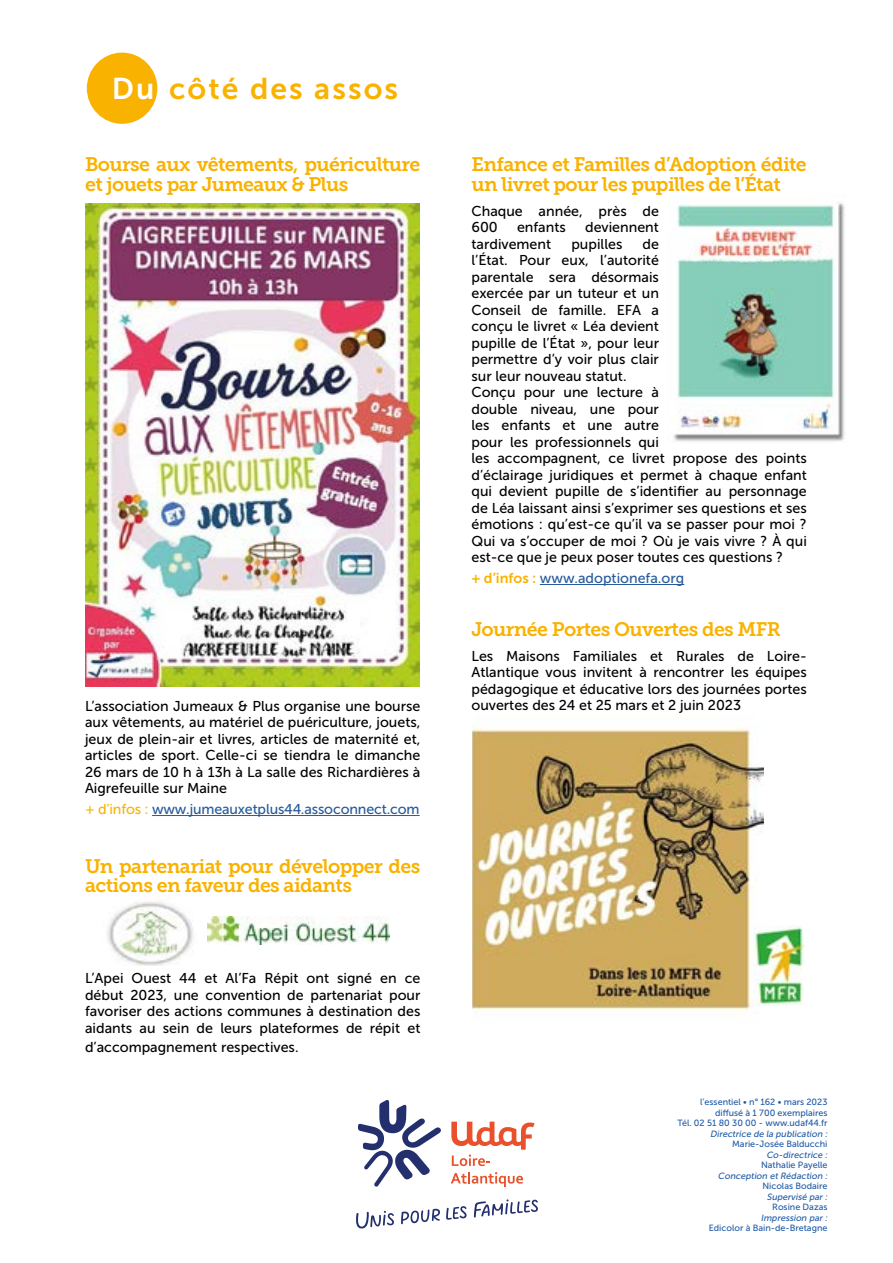
<style>
.page{position:relative;width:893px;height:1263px;background:#fff}
.page>*{position:absolute;margin:0;border:0;box-sizing:border-box;transform-origin:0 0}
.t1{font:30px "Museo Sans 700";letter-spacing:.07em;color:#fab200}
.t2{font:19.5px/19.5px "Museo Slab 700";letter-spacing:-.03em;color:#fab200}
.t3{font:14.25px/16.5px "Museo Sans 500";color:#000;text-align:justify}
.t4{font:14.25px "Museo Sans 500";letter-spacing:-.01em;color:#275b9b}
.t5{font:9px/10.5px "Museo Sans 500";color:#1f5ba7;text-align:right}
.t6{font:italic 9px "Museo Sans 500";color:#1f5ba7}
.s1{color:#fff}
.s2{color:#fab200}
.s3{font-family:"Museo Sans 700";color:#fab200}
</style>
<div class="page">
<svg style="left:358px;top:1100px;width:83px;height:87px"></svg>
<svg style="left:401px;top:1209px;width:39px;height:15px"></svg>
<svg style="left:356px;top:1211px;width:38px;height:18px"></svg>
<svg style="left:446px;top:1206px;width:21px;height:14px"></svg>
<svg style="left:474px;top:1199px;width:64px;height:18px"></svg>
<svg style="left:451px;top:1122px;width:84px;height:44px"></svg>
<svg style="left:451px;top:1172px;width:72px;height:15px"></svg>
<hr style="left:152px;top:815px;width:268px;height:1px;background:#275b9b">
<hr style="left:540px;top:584px;width:144px;height:1px;background:#275b9b">
<div style="left:87px;top:53px;width:70px;height:71px;background:#fab200;border-radius:50%"></div>
<img style="left:85px;top:203px;width:335px;height:484px">
<img style="left:673px;top:203px;width:172px;height:239px">
<img style="left:107px;top:902px;width:101px;height:63px">
<img style="left:208px;top:916px;width:181px;height:28px">
<img style="left:472px;top:715px;width:291px;height:296px">
<img style="left:754px;top:926px;width:50px;height:80px">
<h1 class="t1" style="left:112px;top:72px;width:288px"><span class="s1">Du</span> côté des assos</h1>
<h2 class="t2" style="left:85px;top:155px;width:337px">Bourse aux vêtements, puériculture et jouets par Jumeaux &amp; Plus</h2>
<p class="t3" style="left:85px;top:698px;width:337px">L’association Jumeaux &amp; Plus organise une bourse aux vêtements, au matériel de puériculture, jouets, jeux de plein-air et livres, articles de maternité et, articles de sport. Celle-ci se tiendra le dimanche 26 mars de 10 h à 13h à La salle des Richardières à Aigrefeuille sur Maine</p>
<p class="t4" style="left:85px;top:801px;width:336px"><span class="s2">+ d’infos :</span> www.jumeauxetplus44.assoconnect.com</p>
<h2 class="t2" style="left:85px;top:856px;width:337px">Un partenariat pour développer des actions en faveur des aidants</h2>
<p class="t3" style="left:85px;top:970px;width:337px">L’Apei Ouest 44 et Al’Fa Répit ont signé en ce début 2023, une convention de partenariat pour favoriser des actions communes à destination des aidants au sein de leurs plateformes de répit et</p>
<p class="t3" style="left:85px;top:1039px;width:215px">d’accompagnement respectives.</p>
<h2 class="t2" style="left:471px;top:155px;width:337px">Enfance et Familles d’Adoption édite un livret pour les pupilles de l’État</h2>
<p class="t3" style="left:471px;top:203px;width:189px">Chaque année, près de<br>600</p>
<p class="t3" style="left:517px;top:219px;width:50px">enfants</p>
<p class="t3" style="left:585px;top:219px;width:75px">deviennent</p>
<p class="t3" style="left:471px;top:236px;width:81px">tardivement</p>
<p class="t3" style="left:571px;top:236px;width:53px">pupilles</p>
<p class="t3" style="left:471px;top:236px;width:337px;text-align:left;text-indent:171px">de<br>l’État. Pour eux, l’autorité<br>parentale sera désormais<br>exercée par un tuteur et un<br>Conseil de famille. EFA a<br>conçu le livret « Léa devient<br>pupille de l’État », pour leur<br>permettre d’y voir plus clair<br>sur leur nouveau statut.<br>Conçu pour une lecture à<br>double niveau, une pour<br>les enfants et une autre<br>pour les professionnels qui<br>les accompagnent, ce livret propose des points d’éclairage juridiques et permet à chaque enfant qui devient pupille de s’identifier au personnage de Léa laissant ainsi s’exprimer ses questions et ses émotions : qu’est-ce qu’il va se passer pour moi ?<br>Qui va s’occuper de moi ? Où je vais vivre ? À qui est-ce que je peux poser toutes ces questions ?</p>
<p class="t4" style="left:471px;top:570px;width:214px"><span class="s3">+ d’infos :</span> www.adoptionefa.org</p>
<h2 class="t2" style="left:471px;top:619px;width:311px">Journée Portes Ouvertes des MFR</h2>
<p class="t3" style="left:471px;top:647px;width:337px">Les Maisons Familiales et Rurales de Loire-Atlantique vous invitent à rencontrer les équipes pédagogique et éducative lors des journées portes ouvertes des 24 et 25 mars et 2 juin 2023</p>
<p class="t5" style="left:677px;top:1097px;width:152px">l’essentiel • n° 162 • mars 2023 diffusé à 1 700 exemplaires<br>Tél. 02 51 80 30 00 - www.udaf44.fr</p>
<p class="t6" style="left:710px;top:1129px;width:121px">Directrice de la publication :</p>
<p class="t5" style="left:732px;top:1139px;width:97px">Marie-Josée Balducchi</p>
<p class="t6" style="left:766px;top:1150px;width:64px">Co-directrice :</p>
<p class="t5" style="left:761px;top:1160px;width:68px">Nathalie Payelle</p>
<p class="t6" style="left:718px;top:1171px;width:113px">Conception et Rédaction :</p>
<p class="t5" style="left:762px;top:1181px;width:67px">Nicolas Bodaire</p>
<p class="t6" style="left:767px;top:1192px;width:64px">Supervisé par :</p>
<p class="t5" style="left:772px;top:1202px;width:57px">Rosine Dazas</p>
<p class="t6" style="left:761px;top:1213px;width:70px">Impression par :</p>
<p class="t5" style="left:709px;top:1223px;width:120px">Edicolor à Bain-de-Bretagne</p>
</div>
